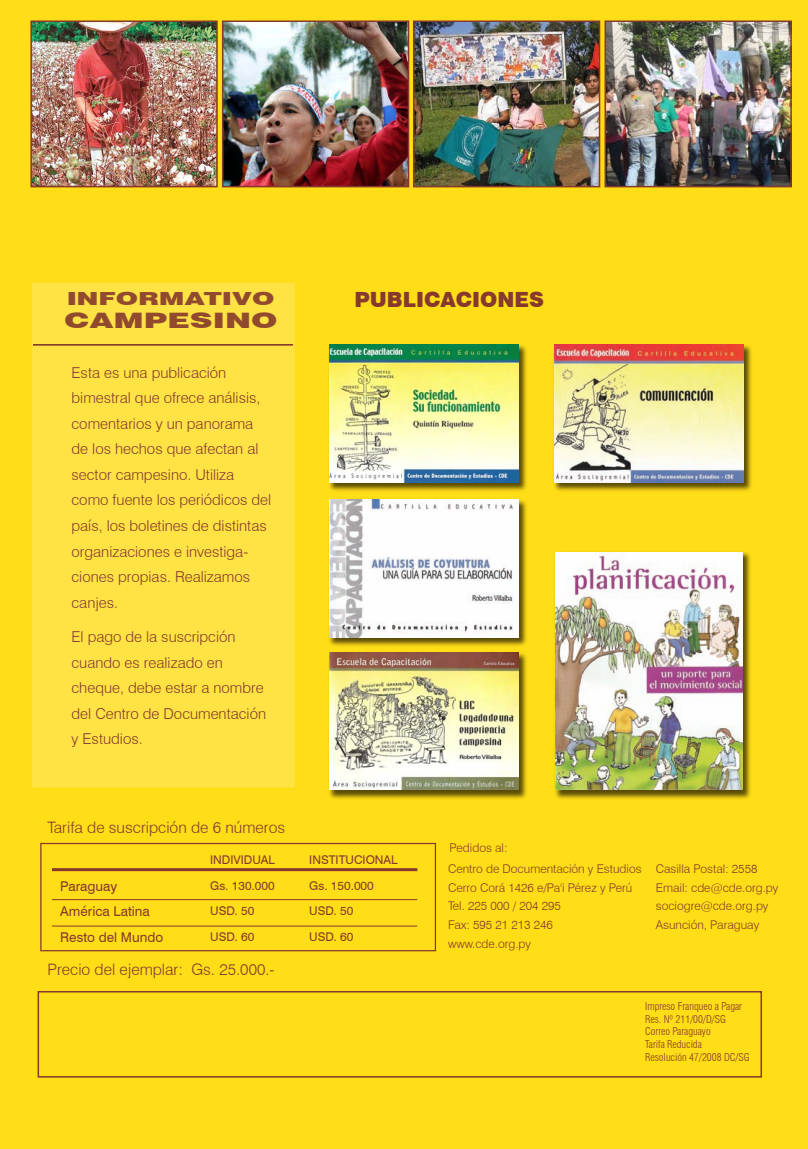
<style>
.page{position:relative;width:808px;height:1149px;background:#fff}
.page>*{position:absolute;margin:0;border:0;box-sizing:border-box;transform-origin:0 0}
.t1{font:900 21.3px "Swiss 721 BT";color:#86392c;scale:1.51 1}
.t2{font:900 21px "Swiss 721 BT";color:#86392c}
.t3{font:900 18px "Swiss 721 BT";color:#86392c;scale:1.51 1}
.t4{font:300 15.75px "Swiss 721 BT";color:#86392c}
.t5{font:300 15px/25.5px "Swiss 721 BT";color:#86392c}
.t6{font:13.5px/25.5px "Swiss 721 BT";color:#86392c}
.t7{font:300 12px/18.9px "Swiss 721 BT";color:#86392c}
.t8{font:12px/25.5px "Swiss 721 BT";color:#86392c}
.t9{font:300 condensed 10.5px/12.6px "Swiss 721 BT";color:#86392c}
</style>
<div class="page">
<div style="left:0;top:0;width:808px;height:1148px;background:#ffdd17"></div>
<hr style="left:52px;top:867px;width:365px;height:3px;background:#86392c">
<hr style="left:52px;top:899px;width:365px;height:1px;background:#86392c">
<hr style="left:52px;top:925px;width:365px;height:1px;background:#86392c">
<div style="left:40px;top:842px;width:396px;height:109px;border:1px solid #86392c"></div>
<div style="left:38px;top:990px;width:724px;height:87px;border:2px solid #86392c"></div>
<div style="left:32px;top:282px;width:263px;height:505px;background:#ffe344"></div>
<hr style="left:33px;top:344px;width:260px;height:1px;background:#86392c">
<img style="left:33px;top:23px;width:182px;height:161px">
<div style="left:30px;top:20px;width:188px;height:167px;border:2px solid #86392c"></div>
<img style="left:225px;top:23px;width:181px;height:161px">
<div style="left:222px;top:20px;width:187px;height:167px;border:2px solid #86392c"></div>
<img style="left:416px;top:23px;width:181px;height:161px">
<div style="left:413px;top:20px;width:187px;height:167px;border:2px solid #86392c"></div>
<img style="left:607px;top:23px;width:182px;height:161px">
<div style="left:604px;top:20px;width:188px;height:167px;border:2px solid #86392c"></div>
<img style="left:555px;top:552px;width:196px;height:247px">
<img style="left:555px;top:552px;width:187px;height:237px">
<img style="left:329px;top:652px;width:198px;height:147px">
<img style="left:329px;top:652px;width:189px;height:137px">
<img style="left:329px;top:499px;width:198px;height:147px">
<img style="left:329px;top:500px;width:189px;height:137px">
<img style="left:554px;top:344px;width:198px;height:147px">
<img style="left:554px;top:345px;width:189px;height:137px">
<img style="left:329px;top:344px;width:198px;height:147px">
<img style="left:329px;top:345px;width:189px;height:137px">
<p class="t3" style="left:66px;top:287px;width:140px">INFORMATIVO</p>
<h1 class="t1" style="left:65px;top:307px;width:142px">CAMPESINO</h1>
<p class="t5" style="left:72px;top:359px;width:201px">Esta es una publicación bimestral que ofrece análisis, comentarios y un panorama de los hechos que afectan al sector campesino. Utiliza como fuente los periódicos del país, los boletines de distintas organizaciones e investiga&shy;ciones propias. Realizamos canjes.</p>
<p class="t5" style="left:72px;top:623px;width:196px">El pago de la suscripción cuando es realizado en cheque, debe estar a nombre del Centro de Documentación y Estudios.</p>
<p class="t4" style="left:48px;top:818px;width:239px">Tarifa de suscripción de 6 números</p>
<h2 class="t2" style="left:354px;top:287px;width:191px">PUBLICACIONES</h2>
<p class="t7" style="left:450px;top:838px;width:59px">Pedidos al:</p>
<p class="t8" style="left:210px;top:846px;width:66px">INDIVIDUAL<br>Gs. 130.000<br>USD. 50<br>USD. 60</p>
<p class="t8" style="left:309px;top:846px;width:90px">INSTITUCIONAL<br>Gs. 150.000<br>USD. 50<br>USD. 60</p>
<p class="t4" style="left:48px;top:959px;width:229px">Precio del ejemplar: Gs. 25.000.-</p>
<p class="t6" style="left:60px;top:872px;width:104px">Paraguay<br>América Latina<br>Resto del Mundo</p>
<p class="t7" style="left:448px;top:858px;width:195px">Centro de Documentación y Estudios<br>Cerro Corá 1426 e/Pa'i Pérez y Perú<br>Tel. 225 000 / 204 295<br>Fax: 595 21 213 246<br>www.cde.org.py</p>
<p class="t7" style="left:656px;top:858px;width:124px">Casilla Postal: 2558<br>Email: cde@cde.org.py sociogre@cde.org.py<br>Asunción, Paraguay</p>
<p class="t9" style="left:645px;top:999px;width:106px">Impreso Franqueo a Pagar<br>Res. Nº 211/00/D/SG<br>Correo Paraguayo<br>Tarifa Reducida<br>Resolución 47/2008 DC/SG</p>
</div>
